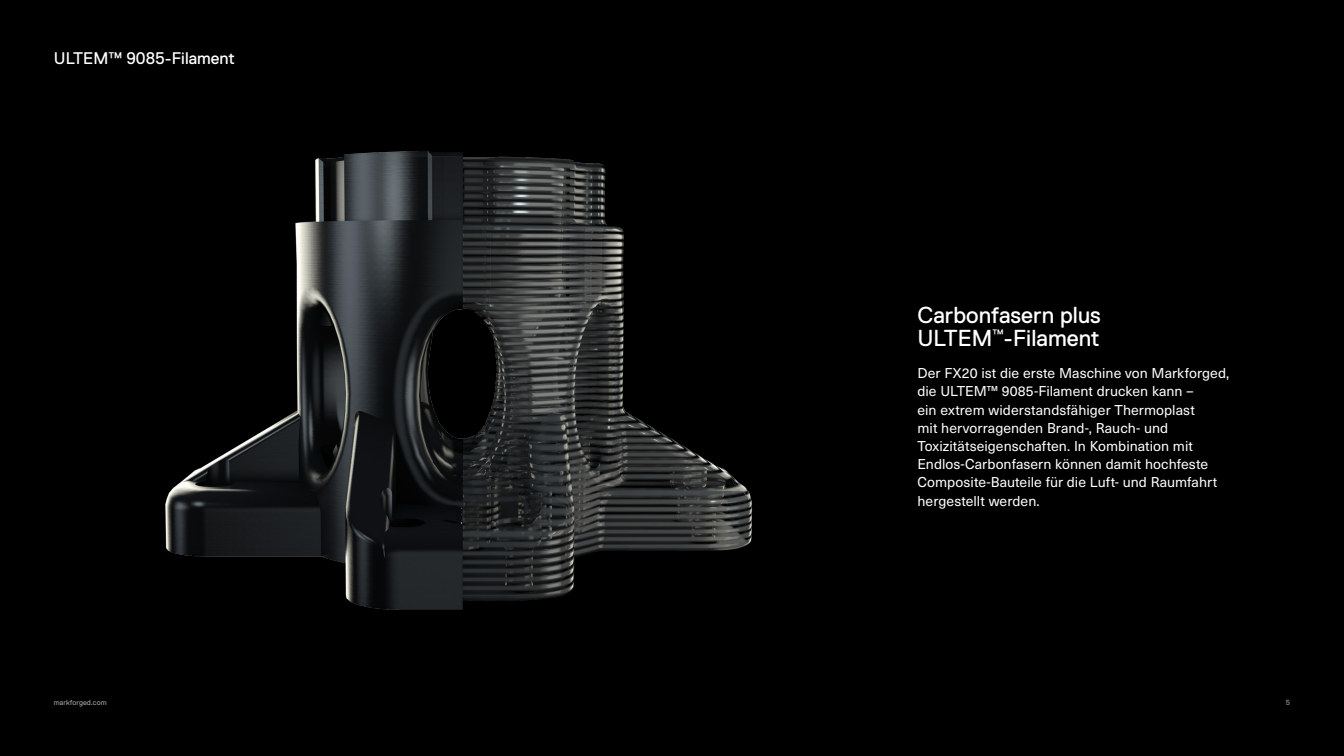
<style>
.page{position:relative;width:1344px;height:756px;background:#000}
.page>*{position:absolute;margin:0;border:0;box-sizing:border-box;transform-origin:0 0}
.Subhead_Medium{font:23.1px/23.4px "Replica Pro";color:#fff}
.Page_Title{font:16.8px "Replica Pro";color:#fff}
.Body{font:14px/18.2px "Neue Haas Unica Pro";letter-spacing:.005em;color:#fff}
.t1{font:7.35px "Replica Pro";color:#999}
</style>
<div class="page">
<img style="left:165px;top:151px;width:587px;height:459px">
<p class="Page_Title" style="left:54px;top:49px;width:182px">ULTEM™ 9085-Filament</p>
<p class="Subhead_Medium" style="left:917px;top:303px;width:185px">Carbonfasern plus<br>ULTEM<sup>™</sup>-Filament</p>
<p class="Body" style="left:917px;top:364px;width:313px">Der FX20 ist die erste Maschine von Markforged, die ULTEM™ 9085-Filament drucken kann –<br>ein extrem widerstandsfähiger Thermoplast<br>mit hervorragenden Brand-, Rauch- und Toxizitätseigenschaften. In Kombination mit Endlos-Carbonfasern können damit hochfeste Composite-Bauteile für die Luft- und Raumfahrt hergestellt werden.</p>
<p class="t1" style="left:54px;top:699px;width:54px">markforged.com</p>
<p class="t1" style="left:1286px;top:699px;width:6px">5</p>
</div>
